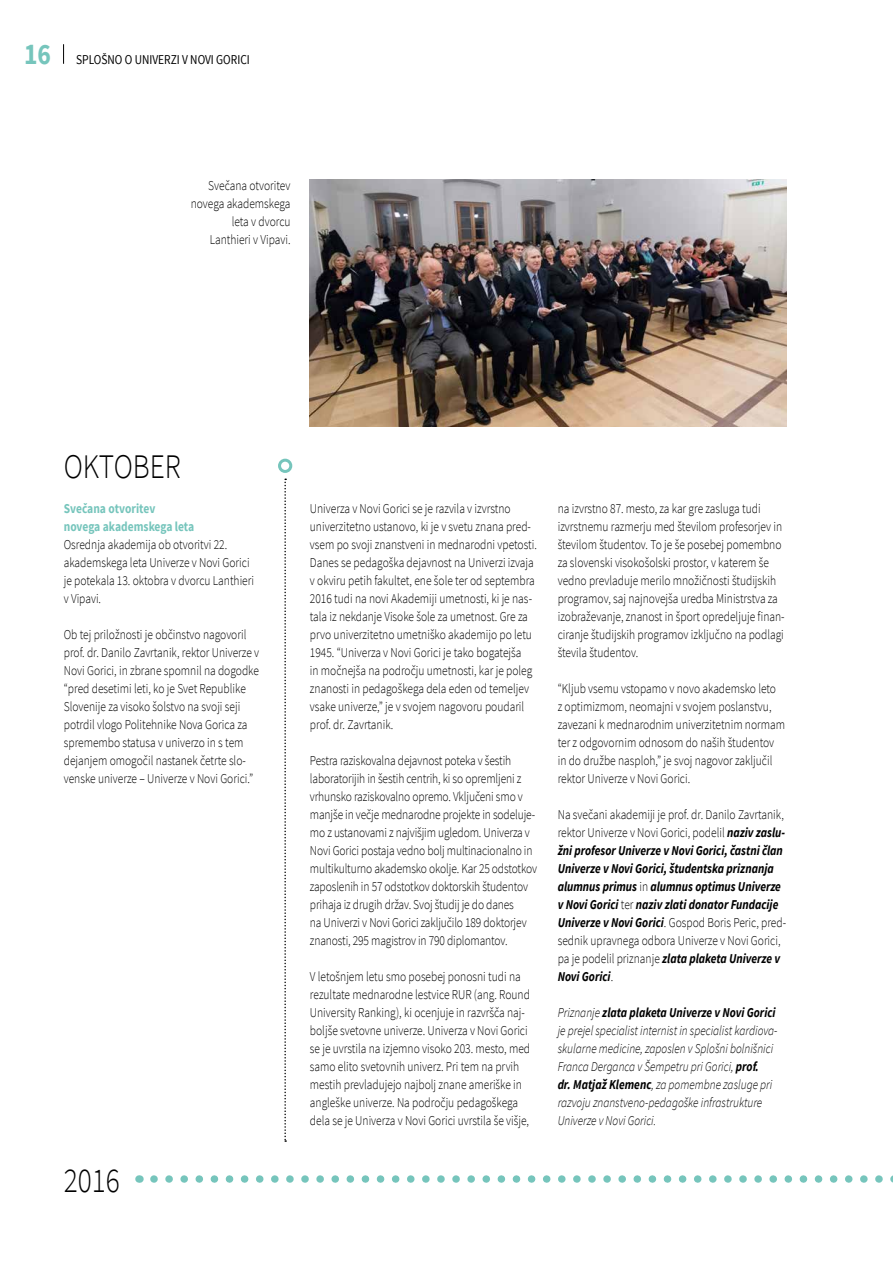
<style>
.page{position:relative;width:893px;height:1263px;background:#fff}
.page>*{position:absolute;margin:0;border:0;box-sizing:border-box;transform-origin:0 0}
.t1{font:300 34.5px "Source Sans Pro";color:#000;scale:.85 1}
.t2{font:700 30px "Source Sans Pro";color:#76c5bc;scale:.85 1}
.t3{font:300 13.5px/18px "Source Sans Pro";color:#000;scale:.85 1}
.t4{font:italic 700 13.5px/18px "Source Sans Pro";color:#000;scale:.85 1}
.t5{font:italic 300 13.5px/18px "Source Sans Pro";color:#000;scale:.85 1}
.t6{font:700 13.5px/18px "Source Sans Pro";color:#76c5bc;scale:.85 1}
.t7{font:13.5px "Source Sans Pro";color:#000;scale:.85 1}
.s1{font-weight:300;font-style:normal}
.s2{font-weight:700}
</style>
<div class="page">
<svg style="left:63px;top:44px;width:1px;height:20px"></svg>
<svg style="left:154px;top:1175px;width:739px;height:8px"></svg>
<svg style="left:284px;top:479px;width:2px;height:663px"></svg>
<div style="left:278px;top:459px;width:14px;height:14px;border:3px solid #76c5bc;border-radius:50%"></div>
<img style="left:310px;top:180px;width:477px;height:246px">
<h2 class="t2" style="left:24px;top:35px;width:33px">16</h2>
<p class="t7" style="left:76px;top:51px;width:206px">SPLOŠNO O UNIVERZI V NOVI GORICI</p>
<p class="t3" style="left:191px;top:176px;width:119px;text-align:right">Svečana otvoritev novega akademskega leta v dvorcu<br>Lanthieri v Vipavi.</p>
<h1 class="t1" style="left:64px;top:445px;width:139px">OKTOBER</h1>
<p class="t6" style="left:64px;top:500px;width:155px">Svečana otvoritev novega akademskega leta</p>
<p class="t3" style="left:64px;top:536px;width:225px">Osrednja akademija ob otvoritvi 22. akademskega leta Univerze v Novi Gorici je potekala 13. oktobra v dvorcu Lanthieri v Vipavi.</p>
<p class="t3" style="left:64px;top:626px;width:231px">Ob tej priložnosti je občinstvo nagovoril prof. dr. Danilo Zavrtanik, rektor Univerze v Novi Gorici, in zbrane spomnil na dogodke “pred desetimi leti, ko je Svet Republike Slovenije za visoko šolstvo na svoji seji potrdil vlogo Politehnike Nova Gorica za spremembo statusa v univerzo in s tem dejanjem omogočil nastanek četrte slo&shy;venske univerze – Univerze v Novi Gorici.”</p>
<h1 class="t1" style="left:64px;top:1159px;width:68px">2016</h1>
<p class="t3" style="left:310px;top:500px;width:269px">Univerza v Novi Gorici se je razvila v izvrstno univerzitetno ustanovo, ki je v svetu znana pred&shy;vsem po svoji znanstveni in mednarodni vpetosti.<br>Danes se pedagoška dejavnost na Univerzi izvaja v okviru petih fakultet, ene šole ter od septembra 2016 tudi na novi Akademiji umetnosti, ki je nas&shy;tala iz nekdanje Visoke šole za umetnost. Gre za prvo univerzitetno umetniško akademijo po letu 1945. “Univerza v Novi Gorici je tako bogatejša<br>in močnejša na področju umetnosti, kar je poleg znanosti in pedagoškega dela eden od temeljev vsake univerze,” je v svojem nagovoru poudaril prof. dr. Zavrtanik.</p>
<p class="t3" style="left:310px;top:752px;width:269px">Pestra raziskovalna dejavnost poteka v šestih laboratorijih in šestih centrih, ki so opremljeni z vrhunsko raziskovalno opremo. Vključeni smo v manjše in večje mednarodne projekte in sodeluje&shy;mo z ustanovami z najvišjim ugledom. Univerza v Novi Gorici postaja vedno bolj multinacionalno in multikulturno akademsko okolje. Kar 25 odstotkov zaposlenih in 57 odstotkov doktorskih študentov prihaja iz drugih držav. Svoj študij je do danes<br>na Univerzi v Novi Gorici zaključilo 189 doktorjev znanosti, 295 magistrov in 790 diplomantov.</p>
<p class="t3" style="left:310px;top:968px;width:261px">V letošnjem letu smo posebej ponosni tudi na rezultate mednarodne lestvice RUR (ang. Round University Ranking), ki ocenjuje in razvršča naj&shy;boljše svetovne univerze. Univerza v Novi Gorici se je uvrstila na izjemno visoko 203. mesto, med samo elito svetovnih univerz. Pri tem na prvih mestih prevladujejo najbolj znane ameriške in angleške univerze. Na področju pedagoškega dela se je Univerza v Novi Gorici uvrstila še višje,</p>
<p class="t3" style="left:558px;top:500px;width:269px">na izvrstno 87. mesto, za kar gre zasluga tudi izvrstnemu razmerju med številom profesorjev in številom študentov. To je še posebej pomembno za slovenski visokošolski prostor, v katerem še vedno prevladuje merilo množičnosti študijskih programov, saj najnovejša uredba Ministrstva za izobraževanje, znanost in šport opredeljuje finan&shy;ciranje študijskih programov izključno na podlagi števila študentov.</p>
<p class="t3" style="left:558px;top:680px;width:269px">“Kljub vsemu vstopamo v novo akademsko leto<br>z optimizmom, neomajni v svojem poslanstvu, zavezani k mednarodnim univerzitetnim normam ter z odgovornim odnosom do naših študentov in do družbe nasploh,” je svoj nagovor zaključil rektor Univerze v Novi Gorici.</p>
<p class="t4" style="left:558px;top:805px;width:270px"><span class="s1">Na svečani akademiji je prof. dr. Danilo Zavrtanik, rektor Univerze v Novi Gorici, podelil</span> naziv zaslu&shy;žni profesor Univerze v Novi Gorici, častni član Univerze v Novi Gorici, študentska priznanja alumnus primus <span class="s1">in</span> alumnus optimus Univerze v Novi Gorici <span class="s1">ter</span> naziv zlati donator Fundacije Univerze v Novi Gorici<span class="s1">. Gospod Boris Peric, pred&shy;sednik upravnega odbora Univerze v Novi Gorici, pa je podelil priznanje</span> zlata plaketa Univerze v Novi Gorici<span class="s1">.</span></p>
<p class="t5" style="left:558px;top:1004px;width:260px">Priznanje <span class="s2">zlata plaketa Univerze v Novi Gorici </span>je prejel specialist internist in specialist kardiova&shy;skularne medicine, zaposlen v Splošni bolnišnici Franca Derganca v Šempetru pri Gorici, <span class="s2">prof.<br>dr. Matjaž Klemenc</span>, za pomembne zasluge pri razvoju znanstveno-pedagoške infrastrukture Univerze v Novi Gorici.</p>
</div>
